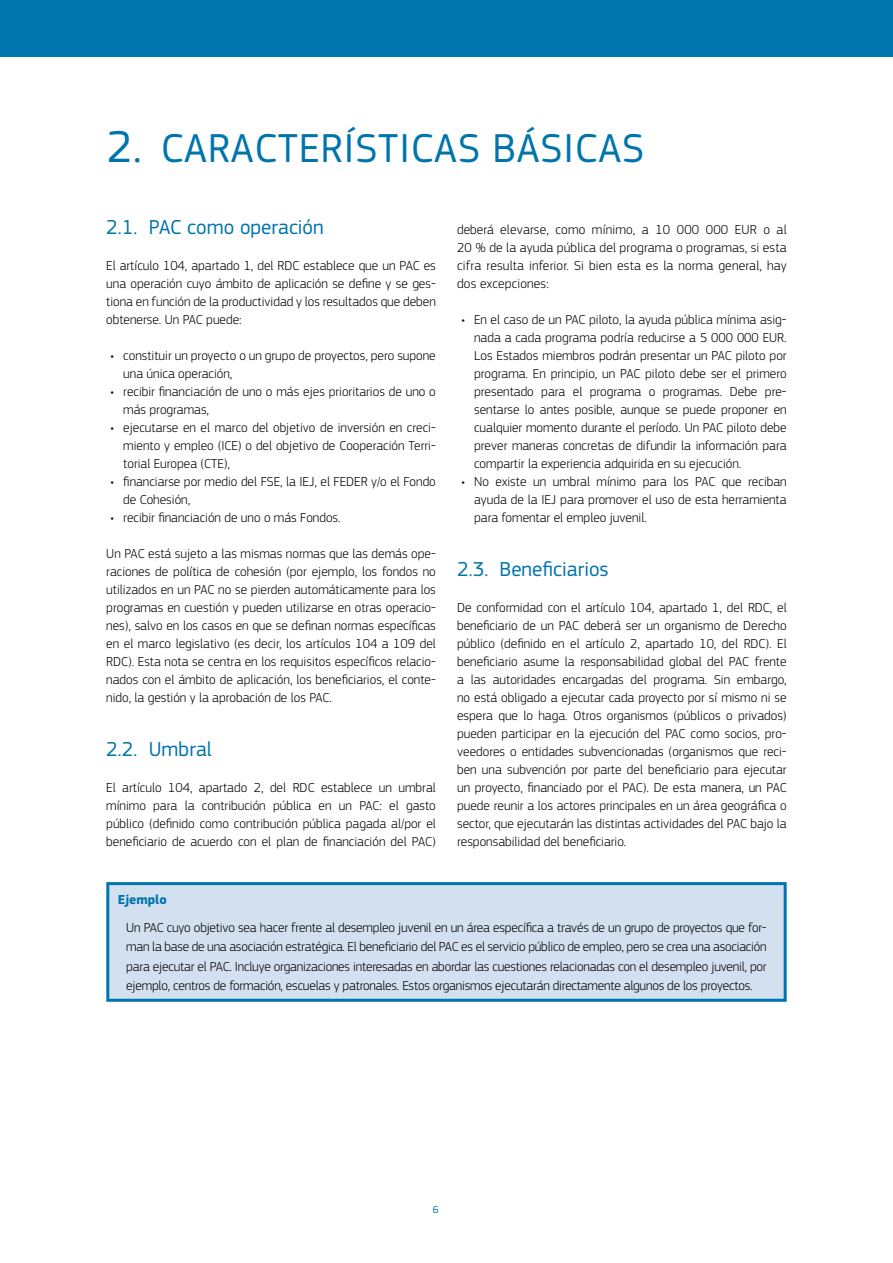
<style>
.page{position:relative;width:893px;height:1263px;background:#fff}
.page>*{position:absolute;margin:0;border:0;box-sizing:border-box;transform-origin:0 0}
.t1{font:42px "EC Square Sans Pro";letter-spacing:.02em;color:#0074ac}
.t2{font:21px "EC Square Sans Pro";color:#0074ac}
.Body{font:300 13.5px/18px "EC Square Sans Pro";color:#000;text-align:justify}
.Box_Body{font:300 13.5px/19.5px "EC Square Sans Pro";letter-spacing:-.015em;color:#000;text-align:justify}
.Title_table{font:700 13.5px "EC Square Sans Pro";color:#0074ae}
.t3{font:10.5px "EC Square Sans Pro";color:#0074ac}
.s1{font-size:46.5px}
</style>
<div class="page">
<div style="left:0;top:0;width:893px;height:57px;background:#0074ac"></div>
<div style="left:108px;top:884px;width:677px;height:116px;background:#d3e0ef"></div>
<div style="left:106px;top:882px;width:681px;height:120px;border:3px solid #0074ae"></div>
<p class="t1" style="left:107px;top:124px;width:539px"><span class="s1">2.</span> CARACTERÍSTICAS BÁSICAS</p>
<p class="t2" style="left:106px;top:215px;width:219px">2.1. PAC como operación</p>
<p class="Body" style="left:106px;top:256px;width:331px">El artículo 104, apartado 1, del RDC establece que un PAC es una operación cuyo ámbito de aplicación se define y se ges&shy;tiona en función de la productividad y los resultados que deben obtenerse. Un PAC puede:</p>
<p class="Body" style="left:123px;top:346px;width:314px;text-indent:-13px">• constituir un proyecto o un grupo de proyectos, pero supone una única operación,</p>
<p class="Body" style="left:123px;top:382px;width:314px;text-indent:-13px">• recibir financiación de uno o más ejes prioritarios de uno o más programas,</p>
<p class="Body" style="left:123px;top:418px;width:314px;text-indent:-13px">• ejecutarse en el marco del objetivo de inversión en creci&shy;miento y empleo (ICE) o del objetivo de Cooperación Terri&shy;torial Europea (CTE),</p>
<p class="Body" style="left:123px;top:472px;width:314px;text-indent:-13px">• financiarse por medio del FSE, la IEJ, el FEDER y/o el Fondo de Cohesión,</p>
<p class="Body" style="left:111px;top:508px;width:232px">• recibir financiación de uno o más Fondos.</p>
<p class="Body" style="left:106px;top:544px;width:331px">Un PAC está sujeto a las mismas normas que las demás ope&shy;raciones de política de cohesión (por ejemplo, los fondos no utilizados en un PAC no se pierden automáticamente para los programas en cuestión y pueden utilizarse en otras operacio&shy;nes), salvo en los casos en que se definan normas específicas en el marco legislativo (es decir, los artículos 104 a 109 del RDC). Esta nota se centra en los requisitos específicos relacio&shy;nados con el ámbito de aplicación, los beneficiarios, el conte&shy;nido, la gestión y la aprobación de los PAC.</p>
<p class="t2" style="left:106px;top:737px;width:107px">2.2. Umbral</p>
<p class="Body" style="left:106px;top:778px;width:331px">El artículo 104, apartado 2, del RDC establece un umbral mínimo para la contribución pública en un PAC: el gasto público (definido como contribución pública pagada al/por el beneficiario de acuerdo con el plan de financiación del PAC)</p>
<p class="Body" style="left:457px;top:220px;width:331px">deberá elevarse, como mínimo, a 10 000 000 EUR o al 20 % de la ayuda pública del programa o programas, si esta cifra resulta inferior. Si bien esta es la norma general, hay dos excepciones:</p>
<p class="Body" style="left:474px;top:310px;width:314px;text-indent:-13px">• En el caso de un PAC piloto, la ayuda pública mínima asig&shy;nada a cada programa podría reducirse a 5 000 000 EUR.<br>Los Estados miembros podrán presentar un PAC piloto por programa. En principio, un PAC piloto debe ser el primero presentado para el programa o programas. Debe pre&shy;sentarse lo antes posible, aunque se puede proponer en cualquier momento durante el período. Un PAC piloto debe prever maneras concretas de difundir la información para compartir la experiencia adquirida en su ejecución.</p>
<p class="Body" style="left:474px;top:472px;width:314px;text-indent:-13px">• No existe un umbral mínimo para los PAC que reciban ayuda de la IEJ para promover el uso de esta herramienta para fomentar el empleo juvenil.</p>
<p class="t2" style="left:457px;top:557px;width:153px">2.3. Beneficiarios</p>
<p class="Body" style="left:457px;top:598px;width:331px">De conformidad con el artículo 104, apartado 1, del RDC, el beneficiario de un PAC deberá ser un organismo de Derecho público (definido en el artículo 2, apartado 10, del RDC). El beneficiario asume la responsabilidad global del PAC frente a las autoridades encargadas del programa. Sin embargo, no está obligado a ejecutar cada proyecto por sí mismo ni se espera que lo haga. Otros organismos (públicos o privados) pueden participar en la ejecución del PAC como socios, pro&shy;veedores o entidades subvencionadas (organismos que reci&shy;ben una subvención por parte del beneficiario para ejecutar un proyecto, financiado por el PAC). De esta manera, un PAC puede reunir a los actores principales en un área geográfica o sector, que ejecutarán las distintas actividades del PAC bajo la responsabilidad del beneficiario.</p>
<h5 class="Title_table" style="left:118px;top:891px;width:50px">Ejemplo</h5>
<p class="Box_Body" style="left:126px;top:917px;width:642px">Un PAC cuyo objetivo sea hacer frente al desempleo juvenil en un área específica a través de un grupo de proyectos que for&shy;man la base de una asociación estratégica. El beneficiario del PAC es el servicio público de empleo, pero se crea una asociación para ejecutar el PAC. Incluye organizaciones interesadas en abordar las cuestiones relacionadas con el desempleo juvenil, por ejemplo, centros de formación, escuelas y patronales. Estos organismos ejecutarán directamente algunos de los proyectos.</p>
<p class="t3" style="left:433px;top:1203px;width:7px">6</p>
</div>
